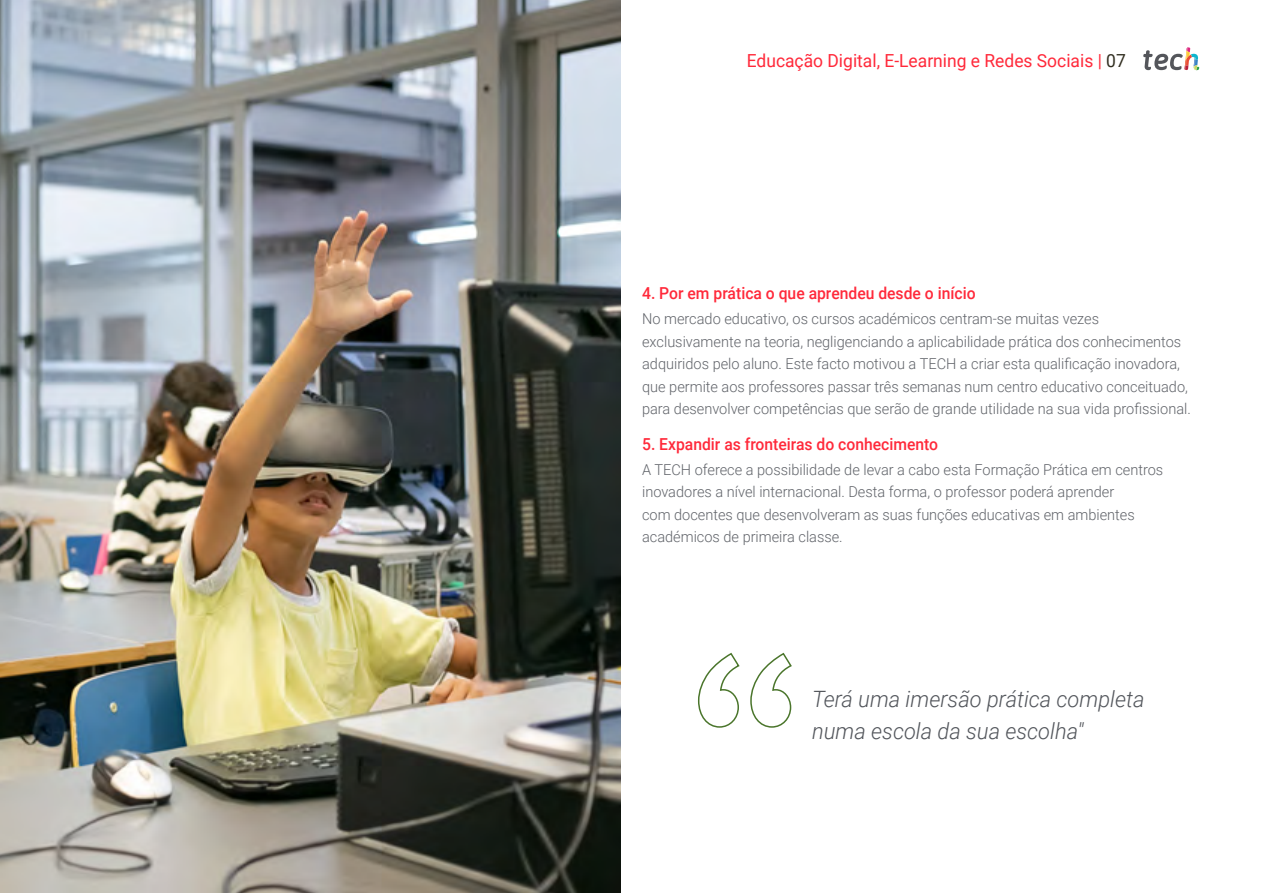
<style>
.page{position:relative;width:1263px;height:893px;background:#fff}
.page>*{position:absolute;margin:0;border:0;box-sizing:border-box;transform-origin:0 0}
.t1{font:italic 300 22.5px/31.5px "Roboto";color:#52555b}
.t2{font:18px "Roboto";color:#ff293a}
.t3{font:500 16.5px "Roboto";color:#ff293a;scale:.95 1}
.t4{font:300 15px/22.5px "Roboto";color:#61646a}
.s1{color:#312e20}
</style>
<div class="page">
<img style="left:0;top:0;width:621px;height:893px">
<svg style="left:698px;top:652px;width:94px;height:76px"></svg>
<svg style="left:1143px;top:47px;width:56px;height:24px"></svg>
<p class="t2" style="left:747px;top:48px;width:381px">Educação Digital, E-Learning e Redes Sociais | <span class="s1">07</span></p>
<p class="t3" style="left:642px;top:282px;width:353px">4. Por em prática o que aprendeu desde o início</p>
<p class="t4" style="left:642px;top:307px;width:550px">No mercado educativo, os cursos académicos centram-se muitas vezes exclusivamente na teoria, negligenciando a aplicabilidade prática dos conhecimentos adquiridos pelo aluno. Este facto motivou a TECH a criar esta qualificação inovadora, que permite aos professores passar três semanas num centro educativo conceituado, para desenvolver competências que serão de grande utilidade na sua vida profissional.</p>
<p class="t3" style="left:642px;top:433px;width:313px">5. Expandir as fronteiras do conhecimento</p>
<p class="t4" style="left:642px;top:458px;width:523px">A TECH oferece a possibilidade de levar a cabo esta Formação Prática em centros inovadores a nível internacional. Desta forma, o professor poderá aprender<br>com docentes que desenvolveram as suas funções educativas em ambientes académicos de primeira classe.</p>
<h1 class="t1" style="left:812px;top:683px;width:334px">Terá uma imersão prática completa numa escola da sua escolha"</h1>
</div>
